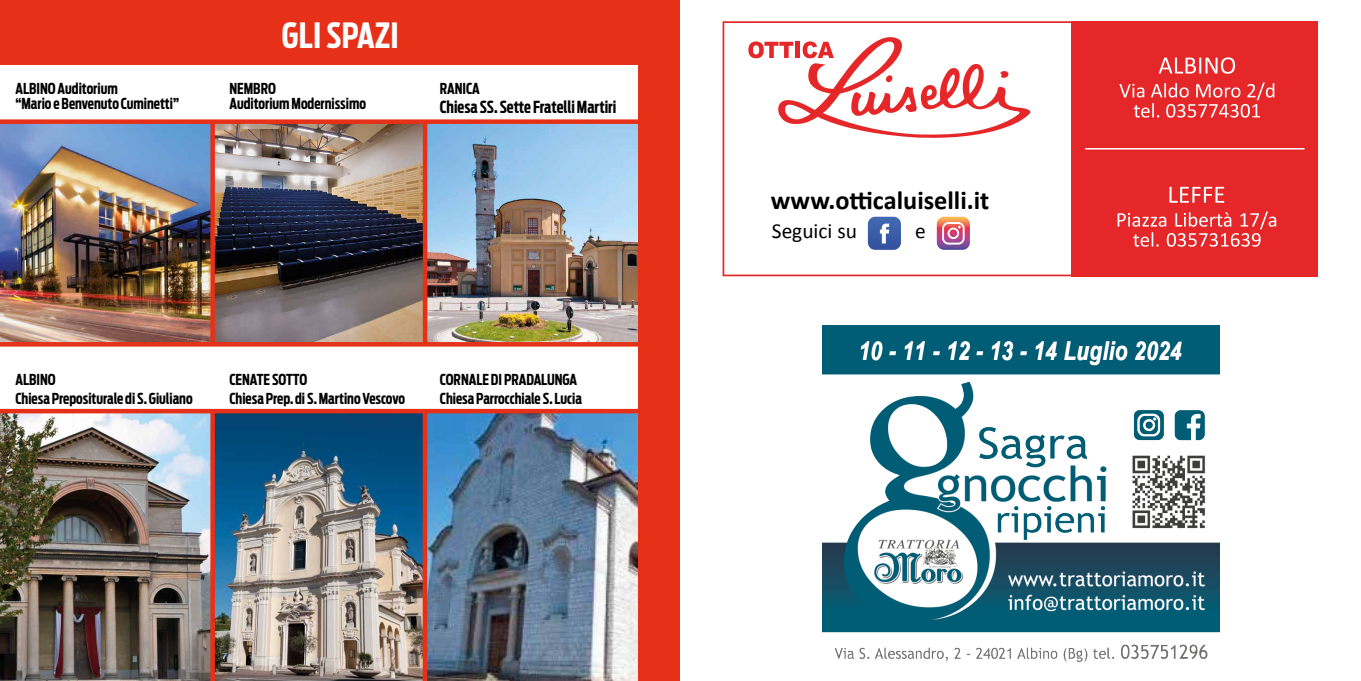
<style>
.page{position:relative;width:1361px;height:681px;background:#fff}
.page>*{position:absolute;margin:0;border:0;box-sizing:border-box;transform-origin:0 0}
.t1{font:700 34.5px "Antenna Extra Cond";letter-spacing:.01em;color:#fff}
.t2{font:700 26.25px "Calibri";color:#000}
.t3{font:21.45px "Calibri";color:#000}
.t4{font:700 16.5px "Antenna Extra Cond";color:#000}
.t5{font:700 15px/19.5px "Antenna Extra Cond";color:#000}
</style>
<div class="page">
<div style="left:0;top:0;width:638px;height:64px;background:#e63118"></div>
<img style="left:0;top:413px;width:638px;height:267px">
<img style="left:0;top:124px;width:638px;height:218px">
<div style="left:0;top:119px;width:639px;height:5px;background:#e63118"></div>
<hr style="left:0;top:342px;width:638px;height:4px;background:#e63118">
<div style="left:0;top:408px;width:640px;height:5px;background:#e63118"></div>
<div style="left:210px;top:122px;width:5px;height:222px;background:#e63118"></div>
<hr style="left:423px;top:122px;width:4px;height:222px;background:#e63118">
<div style="left:210px;top:411px;width:5px;height:269px;background:#e63118"></div>
<hr style="left:423px;top:411px;width:4px;height:269px;background:#e63118">
<div style="left:638px;top:0;width:42px;height:680px;background:#e63118"></div>
<svg style="left:722px;top:21px;width:596px;height:255px"></svg>
<svg style="left:748px;top:35px;width:286px;height:104px"></svg>
<hr style="left:1085px;top:148px;width:219px;height:1px;background:#fff">
<svg style="left:937px;top:217px;width:33px;height:33px"></svg>
<svg style="left:868px;top:217px;width:33px;height:33px"></svg>
<img style="left:822px;top:325px;width:397px;height:337px">
<img style="left:851px;top:333px;width:355px;height:30px">
<h1 class="t1" style="left:282px;top:14px;width:118px">GLI SPAZI</h1>
<p class="t5" style="left:15px;top:81px;width:165px;line-height:15px">ALBINO Auditorium<br>“Mario e Benvenuto Cuminetti”</p>
<p class="t5" style="left:229px;top:81px;width:138px;line-height:15px">NEMBRO<br>Auditorium Modernissimo</p>
<p class="t5" style="left:440px;top:78px;width:41px">RANICA</p>
<p class="t4" style="left:440px;top:97px;width:178px">Chiesa SS. Sette Fratelli Martiri</p>
<p class="t5" style="left:15px;top:369px;width:179px">ALBINO<br>Chiesa Prepositurale di S. Giuliano</p>
<p class="t5" style="left:229px;top:369px;width:177px">CENATE SOTTO<br>Chiesa Prep. di S. Martino Vescovo</p>
<p class="t5" style="left:440px;top:369px;width:144px">CORNALE DI PRADALUNGA<br>Chiesa Parrocchiale S. Lucia</p>
<h2 class="t2" style="left:771px;top:181px;width:220px">www.otticaluiselli.it</h2>
<h3 class="t3" style="left:772px;top:216px;width:87px">Seguici su</h3>
<h3 class="t3" style="left:915px;top:216px;width:12px">e</h3>
</div>
